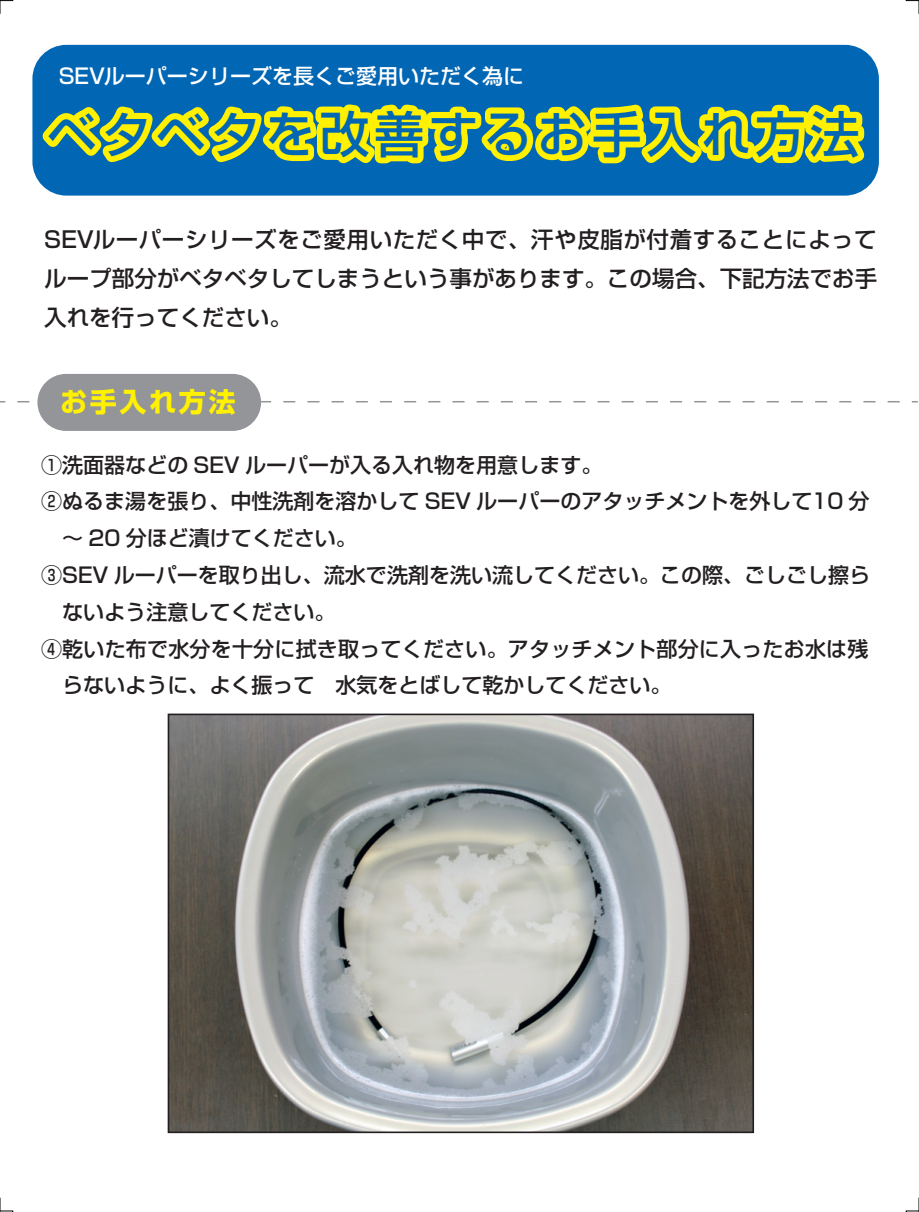
<style>
.page{position:relative;width:919px;height:1212px;background:#fff}
.page>*{position:absolute;margin:0;border:0;box-sizing:border-box;transform-origin:0 0}
.t1{font:500 49.5px "Shin Go Pro";letter-spacing:.1em;color:#0166b3}
.t2{font:700 27px "Shin Go Pro";letter-spacing:.1em;color:#fff101}
.t3{font:500 22.5px/39.3px "Shin Go Pro";color:#231f20;text-align:justify}
.t4{font:500 21px/36.8px "Shin Go Pro";color:#231f20}
.t5{font:500 21px "Shin Go Pro";color:#fff}
</style>
<div class="page">
<div style="left:32px;top:45px;width:846px;height:151px;background:#0166b3;border-radius:34px"></div>
<svg style="left:33px;top:104px;width:832px;height:73px"></svg>
<img style="left:171px;top:716px;width:580px;height:414px">
<div style="left:168px;top:713px;width:586px;height:420px;border:2px solid #231f20"></div>
<svg style="left:17px;top:401px;width:883px;height:1px"></svg>
<div style="left:37px;top:374px;width:224px;height:57px;background:#939598;border-radius:28px"></div>
<svg style="left:0;top:1198px;width:13px;height:14px"></svg>
<svg style="left:0;top:0;width:13px;height:14px"></svg>
<svg style="left:905px;top:0;width:14px;height:14px"></svg>
<svg style="left:905px;top:1198px;width:14px;height:14px"></svg>
<p class="t5" style="left:59px;top:59px;width:467px">SEVルーパーシリーズを長くご愛用いただく為に</p>
<h1 class="t1" style="left:47px;top:93px;width:813px">ベタベタを改善するお手入れ方法</h1>
<p class="t3" style="left:44px;top:217px;width:834px">SEVルーパーシリーズをご愛用いただく中で、汗や皮脂が付着することによってループ部分がベタベタしてしまうという事があります。この場合、下記方法でお手入れを行ってください。</p>
<p class="t2" style="left:60px;top:380px;width:177px">お手入れ方法</p>
<p class="t4" style="left:41px;top:444px;width:830px">①洗面器などの SEV ルーパーが入る入れ物を用意します。<br>②ぬるま湯を張り、中性洗剤を溶かして SEV ルーパーのアタッチメントを外して10 分　～ 20 分ほど漬けてください。<br>③SEV ルーパーを取り出し、流水で洗剤を洗い流してください。この際、ごしごし擦ら　ないよう注意してください。<br>④乾いた布で水分を十分に拭き取ってください。アタッチメント部分に入ったお水は残　らないように、よく振って　水気をとばして乾かしてください。</p>
</div>
